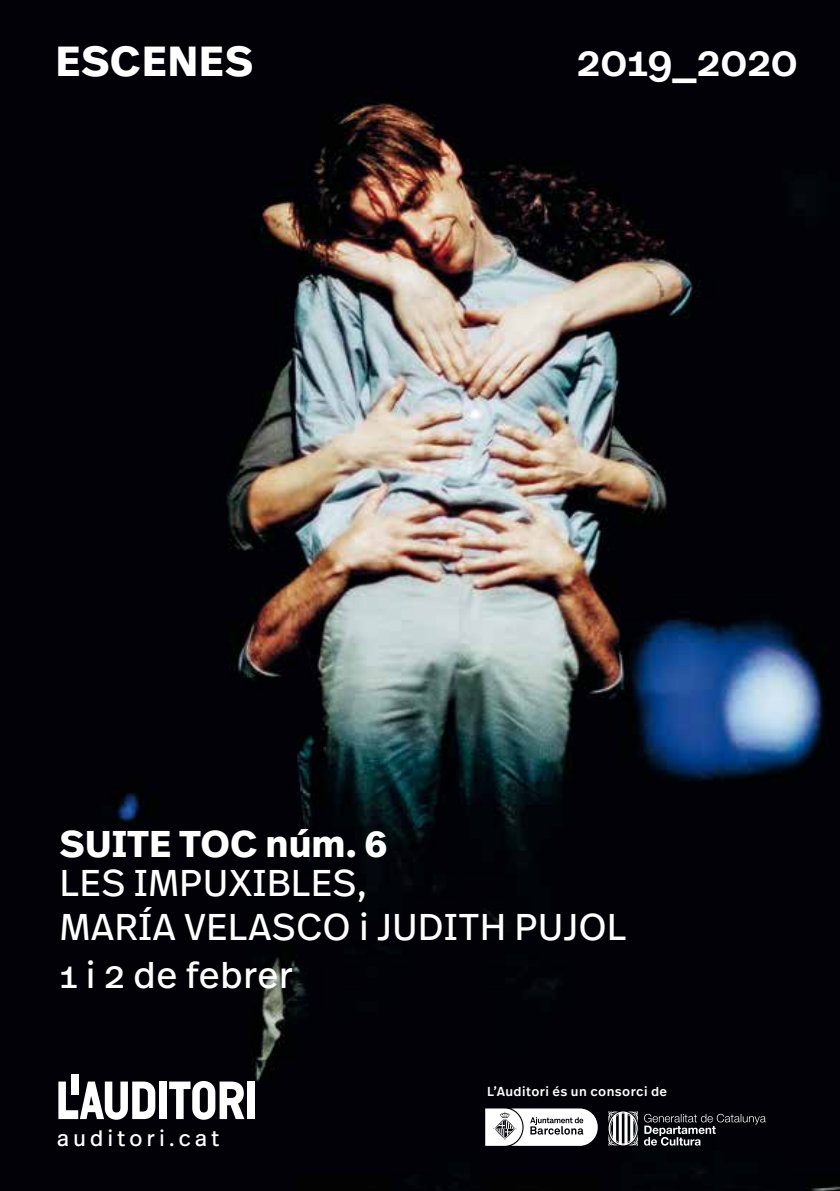
<style>
.page{position:relative;width:840px;height:1191px;background:#fff}
.page>*{position:absolute;margin:0;border:0;box-sizing:border-box;transform-origin:0 0}
.t1{font:500 42px "Real Text Pro";color:#fff}
.t2{font:700 42px "Real Text Pro";letter-spacing:.01em;color:#fff}
.t3{font:37.2px/44px "Real Text Pro";color:#fff}
.t4{font:700 37.2px "Real Text Pro";color:#fff}
.t5{font:22.4px "Real Text Pro";letter-spacing:.17em;color:#fff}
.t6{font:500 13px "Real Text Pro";letter-spacing:.03em;color:#fff}
</style>
<div class="page">
<img style="left:0;top:0;width:839px;height:1191px">
<div style="left:71px;top:1074px;width:7px;height:21px;background:#fff"></div>
<svg style="left:58px;top:1081px;width:97px;height:38px"></svg>
<div style="left:159px;top:1081px;width:8px;height:38px;background:#fff"></div>
<svg style="left:169px;top:1081px;width:75px;height:38px"></svg>
<div style="left:247px;top:1081px;width:8px;height:38px;background:#fff"></div>
<svg style="left:608px;top:1111px;width:157px;height:34px;background:#3c3c40"></svg>
<svg style="left:485px;top:1108px;width:112px;height:37px"></svg>
<p class="t2" style="left:55px;top:30px;width:199px">ESCENES</p>
<p class="t1" style="left:576px;top:31px;width:222px">2019_2020</p>
<p class="t4" style="left:60px;top:816px;width:329px">SUITE TOC núm. 6</p>
<p class="t3" style="left:60px;top:860px;width:568px">LES IMPUXIBLES,<br>MARÍA VELASCO i JUDITH PUJOL</p>
<p class="t3" style="left:60px;top:952px;width:235px">1 i 2 de febrer</p>
<p class="t5" style="left:57px;top:1122px;width:164px">auditori.cat</p>
<p class="t6" style="left:487px;top:1082px;width:181px">L’Auditori és un consorci de</p>
</div>
